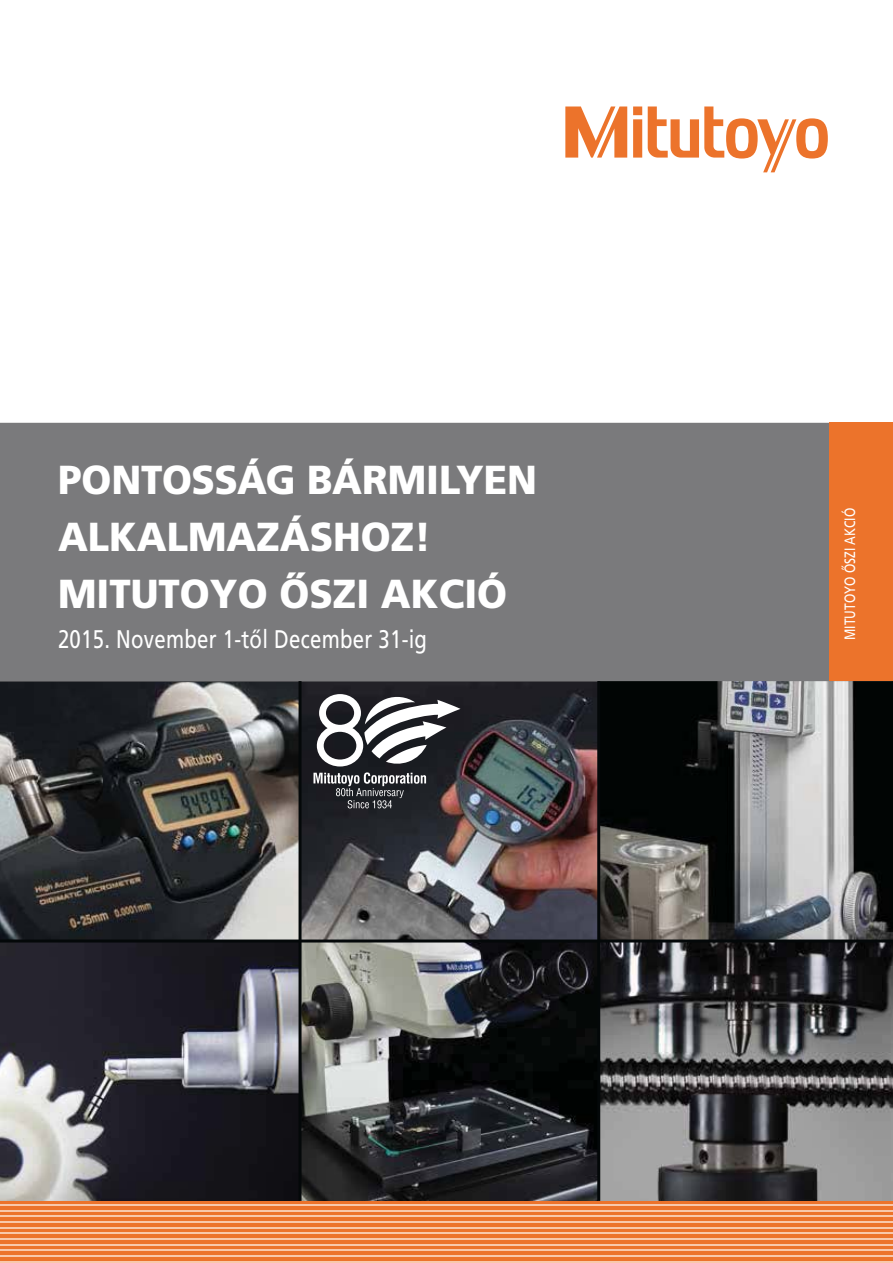
<style>
.page{position:relative;width:893px;height:1263px;background:#fff}
.page>*{position:absolute;margin:0;border:0;box-sizing:border-box;transform-origin:0 0}
.t1{font:900 40.5px/56.8px "Mitutoyo Frutiger";color:#fff}
.t2{font:25.5px "Mitutoyo Frutiger";letter-spacing:.01em;color:#fff}
.t3{font:15px "Mitutoyo Frutiger";color:#fff}
</style>
<div class="page">
<img style="left:0;top:682px;width:893px;height:519px">
<svg style="left:565px;top:107px;width:263px;height:65px"></svg>
<div style="left:0;top:1201px;width:893px;height:62px;background:#ec732b"></div>
<hr style="left:0;top:1261px;width:893px;height:1px;background:#f8c8ab">
<hr style="left:0;top:1255px;width:893px;height:2px;background:#f8c8ab">
<hr style="left:0;top:1249px;width:893px;height:2px;background:#f8c8ab">
<hr style="left:0;top:1244px;width:893px;height:1px;background:#f8c8ab">
<hr style="left:0;top:1238px;width:893px;height:2px;background:#f8c8ab">
<hr style="left:0;top:1232px;width:893px;height:2px;background:#f8c8ab">
<hr style="left:0;top:1227px;width:893px;height:1px;background:#f8c8ab">
<hr style="left:0;top:1221px;width:893px;height:2px;background:#f8c8ab">
<hr style="left:0;top:1216px;width:893px;height:1px;background:#f8c8ab">
<hr style="left:0;top:1210px;width:893px;height:1px;background:#f8c8ab">
<hr style="left:0;top:1204px;width:893px;height:2px;background:#f8c8ab">
<div style="left:0;top:423px;width:829px;height:258px;background:#7a7a7c"></div>
<img style="left:597px;top:681px;width:296px;height:1px">
<img style="left:300px;top:681px;width:298px;height:1px">
<img style="left:0;top:681px;width:300px;height:1px">
<div style="left:829px;top:423px;width:64px;height:258px;background:#ec732b"></div>
<svg style="left:313px;top:694px;width:147px;height:114px"></svg>
<hr style="left:298px;top:681px;width:3px;height:520px;background:#040809">
<hr style="left:597px;top:681px;width:3px;height:520px;background:#040809">
<hr style="left:0;top:940px;width:893px;height:3px;background:#040809">
<p class="t1" style="left:58px;top:451px;width:481px">PONTOSSÁG BÁRMILYEN<br>ALKALMAZÁSHOZ!<br>MITUTOYO ŐSZI AKCIÓ</p>
<p class="t2" style="left:58px;top:629px;width:371px">2015. November 1-től December 31-ig</p>
<p class="t3" style="left:843px;top:640px;width:133px;rotate:-90deg">MITUTOYO ŐSZI AKCIÓ</p>
</div>
